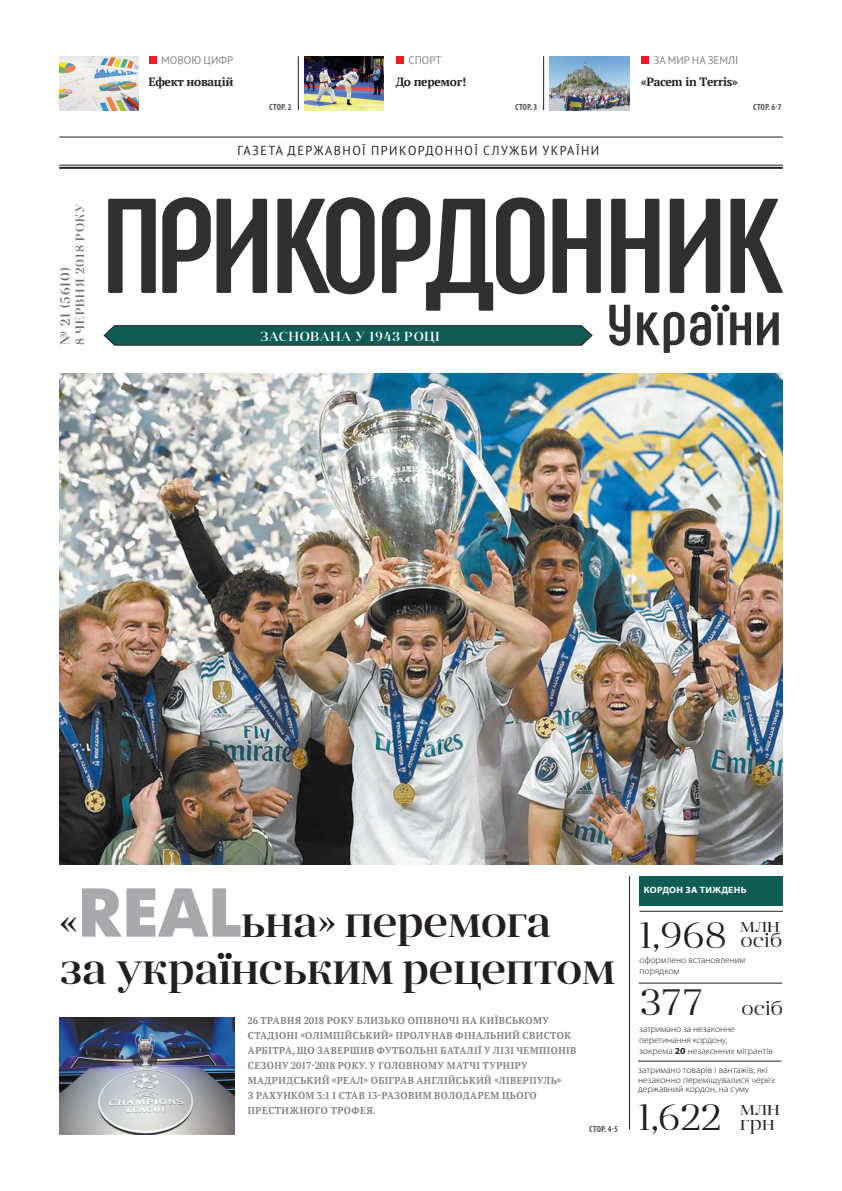
<style>
.page{position:relative;width:842px;height:1191px;background:#fff}
.page>*{position:absolute;margin:0;border:0;box-sizing:border-box;transform-origin:0 0}
.t1{font:135.6px "Method";letter-spacing:-.05em;color:#312f30;scale:1.08 1}
.t2{font:58.3px "Method";color:#312f30;scale:1.08 1}
.t3{font:53px "Method";color:#231f20;scale:1.08 1}
.t4{font:500 45px/47px "Anglecia Pro Display";letter-spacing:-.01em;color:#231f20}
.t5{font:300 36.6px "Anglecia Pro Display";color:#231f20;scale:1.06 1}
.t6{font:300 20px/14.8px "Anglecia Pro Display";color:#231f20;scale:1.06 1}
.t7{font:500 13.2px "Anglecia Pro Display";letter-spacing:.06em;color:#fff}
.t8{font:500 13.2px "Anglecia Pro Display";letter-spacing:.08em;color:#6c6d70}
.t9{font:13px "PT Sans";letter-spacing:.12em;color:#231f20;scale:.95 1}
.t10{font:700 12px "PT Serif";letter-spacing:-.025em;color:#231f20}
.t11{font:500 12px "Anglecia Pro Display";letter-spacing:.09em;color:#6c6d70}
.t12{font:11px "PT Sans";color:#808285}
.t13{font:700 10px/15px "PT Serif";letter-spacing:.05em;color:#808285;scale:.95 1}
.t14{font:300 9.2px/11px "Myriad Pro";color:#231f20;scale:1.06 1}
.t15{font:700 9.2px "Myriad Pro";letter-spacing:.03em;color:#fff;scale:1.06 1}
.t16{font:700 condensed 9px "Myriad Pro";letter-spacing:.02em;color:#57585a}
.s1{font-size:61px}
.s2{font-family:"Futuris XC";font-weight:400;font-size:69px;color:#a8a9ad}
.s3{font-size:36.6px}
.s4{font-weight:700}
</style>
<div class="page">
<hr style="left:59px;top:137px;width:724px;height:1px;background:#231f20">
<hr style="left:59px;top:165px;width:724px;height:1px;background:#231f20">
<hr style="left:59px;top:167px;width:724px;height:2px;background:#231f20">
<svg style="left:104px;top:325px;width:488px;height:20px;background:#165b57"></svg>
<svg style="left:426px;top:282px;width:4px;height:11px"></svg>
<svg style="left:609px;top:305px;width:22px;height:6px"></svg>
<div style="left:396px;top:56px;width:8px;height:8px;background:#ee1d23"></div>
<div style="left:641px;top:56px;width:8px;height:8px;background:#ee1d23"></div>
<hr style="left:543px;top:56px;width:1px;height:54px;background:#231f20">
<hr style="left:298px;top:56px;width:1px;height:54px;background:#231f20">
<div style="left:149px;top:56px;width:7px;height:8px;background:#ee1d23"></div>
<img style="left:60px;top:56px;width:78px;height:54px">
<img style="left:305px;top:56px;width:79px;height:54px">
<hr style="left:639px;top:983px;width:143px;height:1px;background:#231f20">
<div style="left:639px;top:876px;width:144px;height:29px;background:#0f5c57"></div>
<hr style="left:629px;top:876px;width:1px;height:253px;background:#231f20">
<hr style="left:638px;top:1061px;width:143px;height:1px;background:#231f20">
<hr style="left:639px;top:911px;width:144px;height:1px;background:#231f20">
<img style="left:550px;top:56px;width:79px;height:54px">
<img style="left:60px;top:1017px;width:175px;height:117px">
<img style="left:60px;top:373px;width:722px;height:491px">
<p class="t12" style="left:161px;top:53px;width:74px">МОВОЮ ЦИФР</p>
<p class="t12" style="left:408px;top:53px;width:35px">СПОРТ</p>
<p class="t12" style="left:653px;top:53px;width:86px">ЗА МИР НА ЗЕМЛІ</p>
<p class="t10" style="left:148px;top:74px;width:86px">Ефект новацій</p>
<p class="t10" style="left:396px;top:74px;width:72px">До перемог!</p>
<p class="t10" style="left:641px;top:74px;width:99px">«Pacem in Тerris»</p>
<p class="t16" style="left:269px;top:101px;width:24px">СТОР. 2</p>
<p class="t16" style="left:515px;top:101px;width:24px">СТОР. 3</p>
<p class="t16" style="left:753px;top:101px;width:30px">СТОР. 6-7</p>
<p class="t11" style="left:72px;top:345px;width:143px;rotate:-90deg">8 ЧЕРВНЯ 2018 РОКУ</p>
<h3 class="t8" style="left:57px;top:345px;width:79px;rotate:-90deg">№ 21 (5610)</h3>
<h3 class="t9" style="left:237px;top:142px;width:382px">ГАЗЕТА ДЕРЖАВНОЇ ПРИКОРДОННОЇ СЛУЖБИ УКРАЇНИ</h3>
<h1 class="t1" style="left:99px;top:175px;width:634px">ПРИКОРДОННИК</h1>
<h3 class="t7" style="left:260px;top:327px;width:180px">ЗАСНОВАНА У 1943 РОЦІ</h3>
<h2 class="t2" style="left:607px;top:294px;width:164px">Укра<span class="s1">i</span>ни</h2>
<h3 class="t3" style="left:707px;top:265px;width:26px">..</h3>
<h3 class="t4" style="left:60px;top:896px;width:557px">«<span class="s2">REAL</span>ьна» перемога<br>за українським рецептом</h3>
<p class="t15" style="left:644px;top:884px;width:98px">КОРДОН ЗА ТИЖДЕНЬ</p>
<h3 class="t5" style="left:639px;top:911px;width:84px">1,968</h3>
<p class="t14" style="left:639px;top:954px;width:102px">оформлено встановленим порядком</p>
<h3 class="t6" style="left:740px;top:917px;width:41px">млн осіб</h3>
<h3 class="t6" style="left:639px;top:1000px;width:137px"><span class="s3">377</span> осіб</h3>
<p class="t14" style="left:639px;top:1023px;width:128px">затримано за незаконне перетинання кордону,<br>зокрема <span class="s4">20</span> незаконних мігрантів</p>
<p class="t14" style="left:638px;top:1064px;width:130px;line-height:10px">затримано товарів і вантажів, які незаконно переміщувалися через державний кордон, на суму</p>
<h3 class="t5" style="left:638px;top:1093px;width:135px">1,622 <sup>млн</sup></h3>
<p class="t13" style="left:248px;top:1013px;width:348px">26 ТРАВНЯ 2018 РОКУ БЛИЗЬКО ОПІВНОЧІ НА КИЇВСЬКОМУ СТАДІОНІ «ОЛІМПІЙСЬКИЙ» ПРОЛУНАВ ФІНАЛЬНИЙ СВИСТОК АРБІТРА, ЩО ЗАВЕРШИВ ФУТБОЛЬНІ БАТАЛІЇ У ЛІЗІ ЧЕМПІОНІВ СЕЗОНУ 2017-2018 РОКУ. У ГОЛОВНОМУ МАТЧІ ТУРНІРУ МАДРИДСЬКИЙ «РЕАЛ» ОБІГРАВ АНГЛІЙСЬКИЙ «ЛІВЕРПУЛЬ»<br>З РАХУНКОМ 3:1 І СТАВ 13-РАЗОВИМ ВОЛОДАРЕМ ЦЬОГО ПРЕСТИЖНОГО ТРОФЕЯ.</p>
<p class="t16" style="left:589px;top:1123px;width:30px">СТОР. 4-5</p>
<h3 class="t6" style="left:740px;top:1115px;width:34px">грн</h3>
</div>
